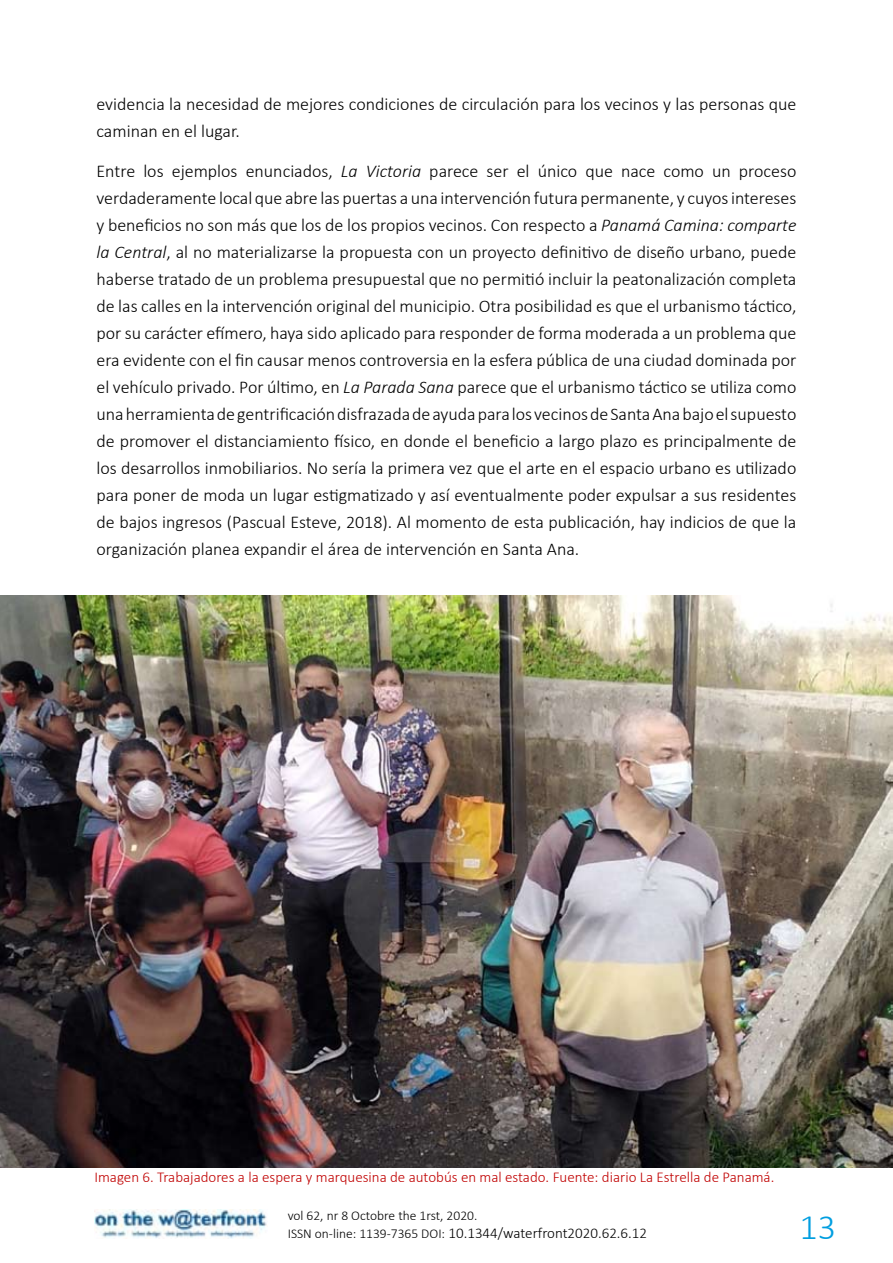
<style>
.page{position:relative;width:893px;height:1263px;background:#fff}
.page>*{position:absolute;margin:0;border:0;box-sizing:border-box;transform-origin:0 0}
.t1{font:300 36px "Calibri";color:#009ee0}
.t2{font:300 18px/27px "Calibri";color:#000}
.t3{font:300 15px "Calibri";color:#c00000}
.t4{font:300 15px "Calibri";color:#000}
.t5{font:300 13.5px "Calibri";color:#000}
.s1{font-style:italic}
.s2{font-size:13.5px}
</style>
<div class="page">
<img style="left:95px;top:1209px;width:172px;height:29px">
<img style="left:0;top:595px;width:893px;height:572px">
<p class="t2" style="left:97px;top:90px;width:701px">evidencia la necesidad de mejores condiciones de circulación para los vecinos y las personas que caminan en el lugar.</p>
<p class="t2" style="left:97px;top:157px;width:701px;text-align:justify">Entre los ejemplos enunciados, <span class="s1">La Victoria</span> parece ser el único que nace como un proceso verdaderamente local que abre las puertas a una intervención futura permanente, y cuyos intereses y beneficios no son más que los de los propios vecinos. Con respecto a <span class="s1">Panamá Camina: comparte la Central</span>, al no materializarse la propuesta con un proyecto definitivo de diseño urbano, puede haberse tratado de un problema presupuestal que no permitió incluir la peatonalización completa de las calles en la intervención original del municipio. Otra posibilidad es que el urbanismo táctico, por su carácter efímero, haya sido aplicado para responder de forma moderada a un problema que era evidente con el fin causar menos controversia en la esfera pública de una ciudad dominada por el vehículo privado. Por último, en <span class="s1">La Parada Sana</span> parece que el urbanismo táctico se utiliza como una herramienta de gentrificación disfrazada de ayuda para los vecinos de Santa Ana bajo el supuesto de promover el distanciamiento físico, en donde el beneficio a largo plazo es principalmente de los desarrollos inmobiliarios. No sería la primera vez que el arte en el espacio urbano es utilizado para poner de moda un lugar estigmatizado y así eventualmente poder expulsar a sus residentes de bajos ingresos (Pascual Esteve, 2018). Al momento de esta publicación, hay indicios de que la organización planea expandir el área de intervención en Santa Ana.</p>
<p class="t3" style="left:94px;top:1167px;width:681px">Imagen 6. Trabajadores a la espera y marquesina de autobús en mal estado. Fuente: diario La Estrella de Panamá.</p>
<p class="t5" style="left:288px;top:1207px;width:191px">vol 62, nr 8 Octobre the 1rst, 2020.</p>
<p class="t4" style="left:288px;top:1223px;width:361px"><span class="s2">ISSN on-line: 1139-7365 DOI:</span> 10.1344/waterfront2020.62.6.12</p>
<h1 class="t1" style="left:799px;top:1205px;width:38px">13</h1>
</div>
